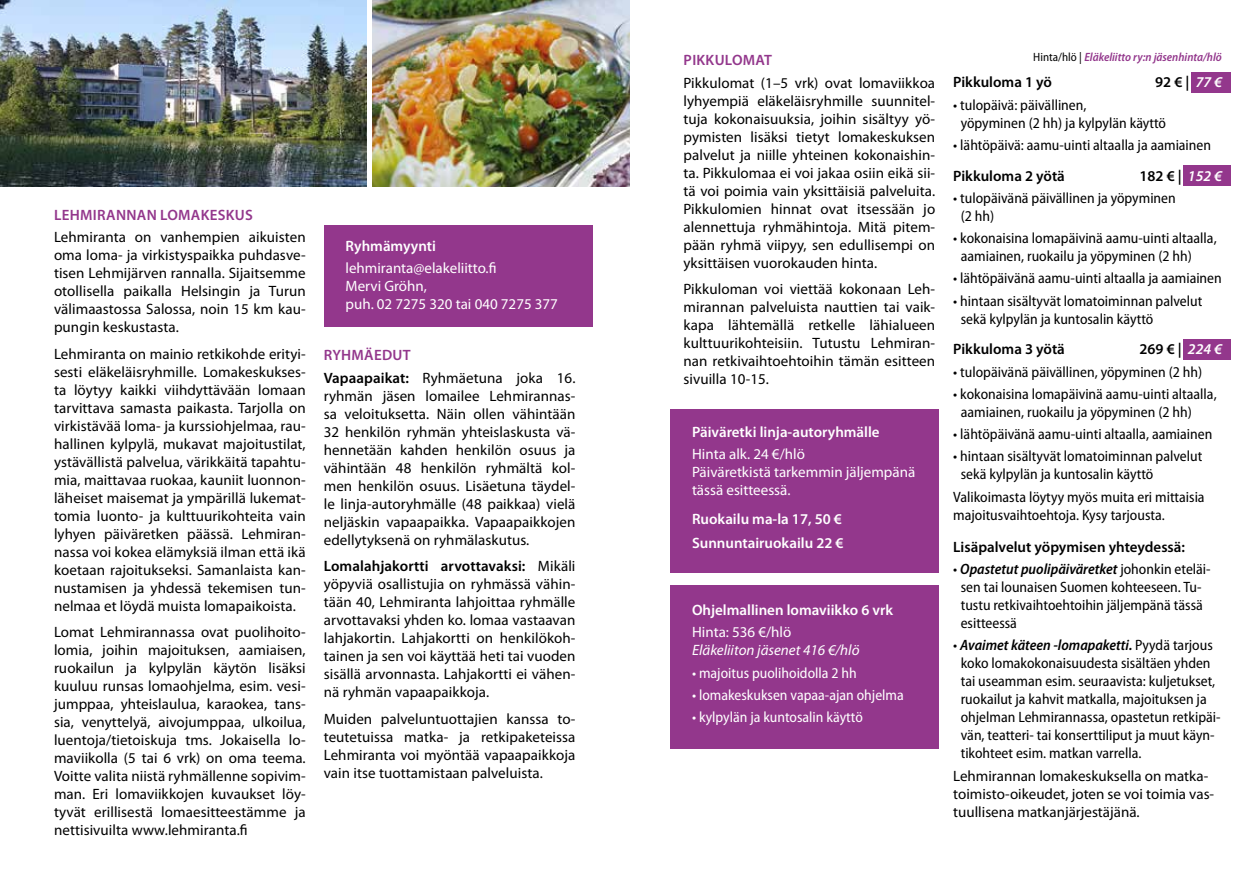
<style>
.page{position:relative;width:1259px;height:893px;background:#fff}
.page>*{position:absolute;margin:0;border:0;box-sizing:border-box;transform-origin:0 0}
.t1{font:15px/18px "Myriad Pro";letter-spacing:.005em;color:#000;text-align:justify}
.t2{font:semi-condensed 15px/18px "Myriad Pro";color:#000}
.t3{font:15px/18px "Myriad Pro";color:#fff}
.t4{font:600 15px/24.3px "Myriad Pro";color:#fff}
.t5{font:600 15px "Myriad Pro";color:#000}
.t6{font:semi-condensed 15px "Myriad Pro";color:#fff}
.t7{font:600 15px "Myriad Pro";letter-spacing:.02em;color:#93378c}
.t8{font:italic 15px "Myriad Pro";color:#fff}
.t9{font:italic 600 semi-condensed 12px "Myriad Pro";color:#93378c}
.s1{font-weight:600;color:#93378c}
.s2{font-weight:600}
.s3{font-weight:600;color:#fff}
.s4{font-weight:400;font-style:normal;color:#000}
.s5{font-style:italic;color:#fff}
.s6{font-weight:600;font-style:italic}
</style>
<div class="page">
<div style="left:1191px;top:72px;width:39px;height:20px;background:#93378c"></div>
<div style="left:1183px;top:166px;width:47px;height:20px;background:#93378c"></div>
<div style="left:1183px;top:339px;width:47px;height:21px;background:#93378c"></div>
<div style="left:669px;top:409px;width:269px;height:163px;background:#93378c"></div>
<div style="left:324px;top:225px;width:268px;height:101px;background:#93378c"></div>
<div style="left:669px;top:585px;width:269px;height:163px;background:#93378c"></div>
<img style="left:0;top:0;width:366px;height:186px">
<img style="left:373px;top:0;width:256px;height:186px">
<p class="t7" style="left:54px;top:205px;width:200px">LEHMIRANNAN LOMAKESKUS</p>
<p class="t1" style="left:54px;top:228px;width:253px">Lehmiranta on vanhempien aikuisten oma loma- ja virkistyspaikka puhdasve&shy;tisen Lehmijärven rannalla. Sijaitsemme otollisella paikalla Helsingin ja Turun välimaastossa Salossa, noin 15 km kau&shy;pungin keskustasta.</p>
<p class="t1" style="left:54px;top:344px;width:253px">Lehmiranta on mainio retkikohde erityi&shy;sesti eläkeläisryhmille. Lomakeskukses&shy;ta löytyy kaikki viihdyttävään lomaan tarvittava samasta paikasta. Tarjolla on virkistävää loma- ja kurssiohjelmaa, rau&shy;hallinen kylpylä, mukavat majoitustilat, ystävällistä palvelua, värikkäitä tapahtu&shy;mia, maittavaa ruokaa, kauniit luonnon&shy;läheiset maisemat ja ympärillä lukemat&shy;tomia luonto- ja kulttuurikohteita vain lyhyen päiväretken päässä. Lehmiran&shy;nassa voi kokea elämyksiä ilman että ikä koetaan rajoitukseksi. Samanlaista kan&shy;nustamisen ja yhdessä tekemisen tun&shy;nelmaa et löydä muista lomapaikoista.</p>
<p class="t1" style="left:54px;top:623px;width:253px">Lomat Lehmirannassa ovat puolihoito&shy;lomia, joihin majoituksen, aamiaisen, ruokailun ja kylpylän käytön lisäksi kuuluu runsas lomaohjelma, esim. vesi&shy;jumppaa, yhteislaulua, karaokea, tans&shy;sia, venyttelyä, aivojumppaa, ulkoilua, luentoja/tietoiskuja tms. Jokaisella lo&shy;maviikolla (5 tai 6 vrk) on oma teema.<br>Voitte valita niistä ryhmällenne sopivim&shy;man. Eri lomaviikkojen kuvaukset löy&shy;tyvät erillisestä lomaesitteestämme ja nettisivuilta www.lehmiranta.fi</p>
<p class="t4" style="left:345px;top:234px;width:92px">Ryhmämyynti</p>
<p class="t3" style="left:345px;top:259px;width:214px">lehmiranta@elakeliitto.fi<br>Mervi Gröhn,<br>puh. 02 7275 320 tai 040 7275 377</p>
<p class="t1" style="left:324px;top:344px;width:253px;line-height:22.2px"><span class="s1">RYHMÄEDUT<br></span><span class="s2">Vapaapaikat:</span> Ryhmäetuna joka 16.</p>
<p class="t1" style="left:324px;top:386px;width:253px">ryhmän jäsen lomailee Lehmirannas&shy;sa veloituksetta. Näin ollen vähintään 32 henkilön ryhmän yhteislaskusta vä&shy;hennetään kahden henkilön osuus ja vähintään 48 henkilön ryhmältä kol&shy;men henkilön osuus. Lisäetuna täydel&shy;le linja-autoryhmälle (48 paikkaa) vielä neljäskin vapaapaikka. Vapaapaikkojen edellytyksenä on ryhmälaskutus.</p>
<p class="t1" style="left:324px;top:557px;width:253px"><span class="s2">Lomalahjakortti arvottavaksi:</span> Mikäli yöpyviä osallistujia on ryhmässä vähin&shy;tään 40, Lehmiranta lahjoittaa ryhmälle arvottavaksi yhden ko. lomaa vastaavan lahjakortin. Lahjakortti on henkilökoh&shy;tainen ja sen voi käyttää heti tai vuoden sisällä arvonnasta. Lahjakortti ei vähen&shy;nä ryhmän vapaapaikkoja.</p>
<p class="t1" style="left:324px;top:709px;width:253px">Muiden palveluntuottajien kanssa to&shy;teutetuissa matka- ja retkipaketeissa Lehmiranta voi myöntää vapaapaikkoja vain itse tuottamistaan palveluista.<span class="s3">äivä</span></p>
<p class="t7" style="left:683px;top:51px;width:90px">PIKKULOMAT</p>
<p class="t1" style="left:683px;top:73px;width:253px">Pikkulomat (1–5 vrk) ovat lomaviikkoa lyhyempiä eläkeläisryhmille suunnitel&shy;tuja kokonaisuuksia, joihin sisältyy yö&shy;pymisten lisäksi tietyt lomakeskuksen palvelut ja niille yhteinen kokonaishin&shy;ta. Pikkulomaa ei voi jakaa osiin eikä sii&shy;tä voi poimia vain yksittäisiä palveluita.<br>Pikkulomien hinnat ovat itsessään jo alennettuja ryhmähintoja. Mitä pitem&shy;pään ryhmä viipyy, sen edullisempi on yksittäisen vuorokauden hinta.</p>
<p class="t1" style="left:683px;top:280px;width:253px">Pikkuloman voi viettää kokonaan Leh&shy;mirannan palveluista nauttien tai vaik&shy;kapa lähtemällä retkelle lähialueen kulttuurikohteisiin. Tutustu Lehmiran&shy;nan retkivaihtoehtoihin tämän esitteen sivuilla 10-15.</p>
<p class="t4" style="left:692px;top:419px;width:189px">Päiväretki linja-autoryhmälle</p>
<p class="t3" style="left:692px;top:445px;width:225px">Hinta alk. 24 €/hlö<br>Päiväretkistä tarkemmin jäljempänä tässä esitteessä.</p>
<p class="t4" style="left:692px;top:506px;width:153px">Ruokailu ma-la 17, 50 €<br>Sunnuntairuokailu 22 €</p>
<p class="t4" style="left:692px;top:597px;width:203px">Ohjelmallinen lomaviikko 6 vrk</p>
<p class="t3" style="left:692px;top:623px;width:101px">Hinta: 536 €/hlö</p>
<p class="t8" style="left:692px;top:641px;width:169px">Eläkeliiton jäsenet 416 €/hlö</p>
<p class="t6" style="left:692px;top:663px;width:166px">• majoitus puolihoidolla 2 hh</p>
<p class="t6" style="left:692px;top:686px;width:213px">• lomakeskuksen vapaa-ajan ohjelma</p>
<p class="t6" style="left:692px;top:708px;width:172px">• kylpylän ja kuntosalin käyttö</p>
<p class="t9" style="left:1033px;top:49px;width:190px"><span class="s4">Hinta/hlö |</span> Eläkeliitto ry:n jäsenhinta/hlö</p>
<p class="t5" style="left:953px;top:73px;width:100px">Pikkuloma 1 yö</p>
<p class="t5" style="left:1155px;top:73px;width:68px">92 € | <span class="s5">77 €</span></p>
<p class="t2" style="left:960px;top:95px;width:207px;text-indent:-8px">• tulopäivä: päivällinen,<br>yöpyminen (2 hh) ja kylpylän käyttö</p>
<p class="t2" style="left:953px;top:136px;width:259px">• lähtöpäivä: aamu-uinti altaalla ja aamiainen</p>
<p class="t5" style="left:953px;top:166px;width:113px">Pikkuloma 2 yötä</p>
<p class="t5" style="left:1139px;top:166px;width:84px">182 € | <span class="s5">152 €</span></p>
<p class="t2" style="left:960px;top:189px;width:217px;text-indent:-8px">• tulopäivänä päivällinen ja yöpyminen (2 hh)</p>
<p class="t2" style="left:960px;top:229px;width:257px;text-indent:-8px">• kokonaisina lomapäivinä aamu-uinti altaalla, aamiainen, ruokailu ja yöpyminen (2 hh)</p>
<p class="t2" style="left:953px;top:269px;width:270px">• lähtöpäivänä aamu-uinti altaalla ja aamiainen</p>
<p class="t2" style="left:960px;top:291px;width:243px;text-indent:-8px">• hintaan sisältyvät lomatoiminnan palvelut sekä kylpylän ja kuntosalin käyttö</p>
<p class="t5" style="left:953px;top:340px;width:113px">Pikkuloma 3 yötä</p>
<p class="t5" style="left:1139px;top:340px;width:84px">269 € | <span class="s5">224 €</span></p>
<p class="t2" style="left:953px;top:362px;width:251px">• tulopäivänä päivällinen, yöpyminen (2 hh)</p>
<p class="t2" style="left:960px;top:385px;width:257px;text-indent:-8px">• kokonaisina lomapäivinä aamu-uinti altaalla, aamiainen, ruokailu ja yöpyminen (2 hh)</p>
<p class="t2" style="left:953px;top:425px;width:261px">• lähtöpäivänä aamu-uinti altaalla, aamiainen</p>
<p class="t2" style="left:960px;top:447px;width:243px;text-indent:-8px">• hintaan sisältyvät lomatoiminnan palvelut sekä kylpylän ja kuntosalin käyttö</p>
<p class="t2" style="left:953px;top:487px;width:253px">Valikoimasta löytyy myös muita eri mittaisia majoitusvaihtoehtoja. Kysy tarjousta.</p>
<p class="t5" style="left:953px;top:537px;width:233px">Lisäpalvelut yöpymisen yhteydessä:</p>
<p class="t2" style="left:960px;top:560px;width:251px;text-indent:-8px">• <span class="s6">Opastetut puolipäiväretket</span> johonkin eteläi&shy;sen tai lounaisen Suomen kohteeseen. Tu&shy;tustu retkivaihtoehtoihin jäljempänä tässä esitteessä</p>
<p class="t2" style="left:960px;top:636px;width:261px;text-indent:-8px">• <span class="s6">Avaimet käteen -lomapaketti.</span> Pyydä tarjous koko lomakokonaisuudesta sisältäen yhden tai useamman esim. seuraavista: kuljetukset, ruokailut ja kahvit matkalla, majoituksen ja ohjelman Lehmirannassa, opastetun retkipäi&shy;vän, teatteri- tai konserttiliput ja muut käyn&shy;tikohteet esim. matkan varrella.</p>
<p class="t1" style="left:953px;top:766px;width:262px;text-align:left">Lehmirannan lomakeskuksella on matka&shy;toimisto-oikeudet, joten se voi toimia vas&shy;tuullisena matkanjärjestäjänä.</p>
</div>
